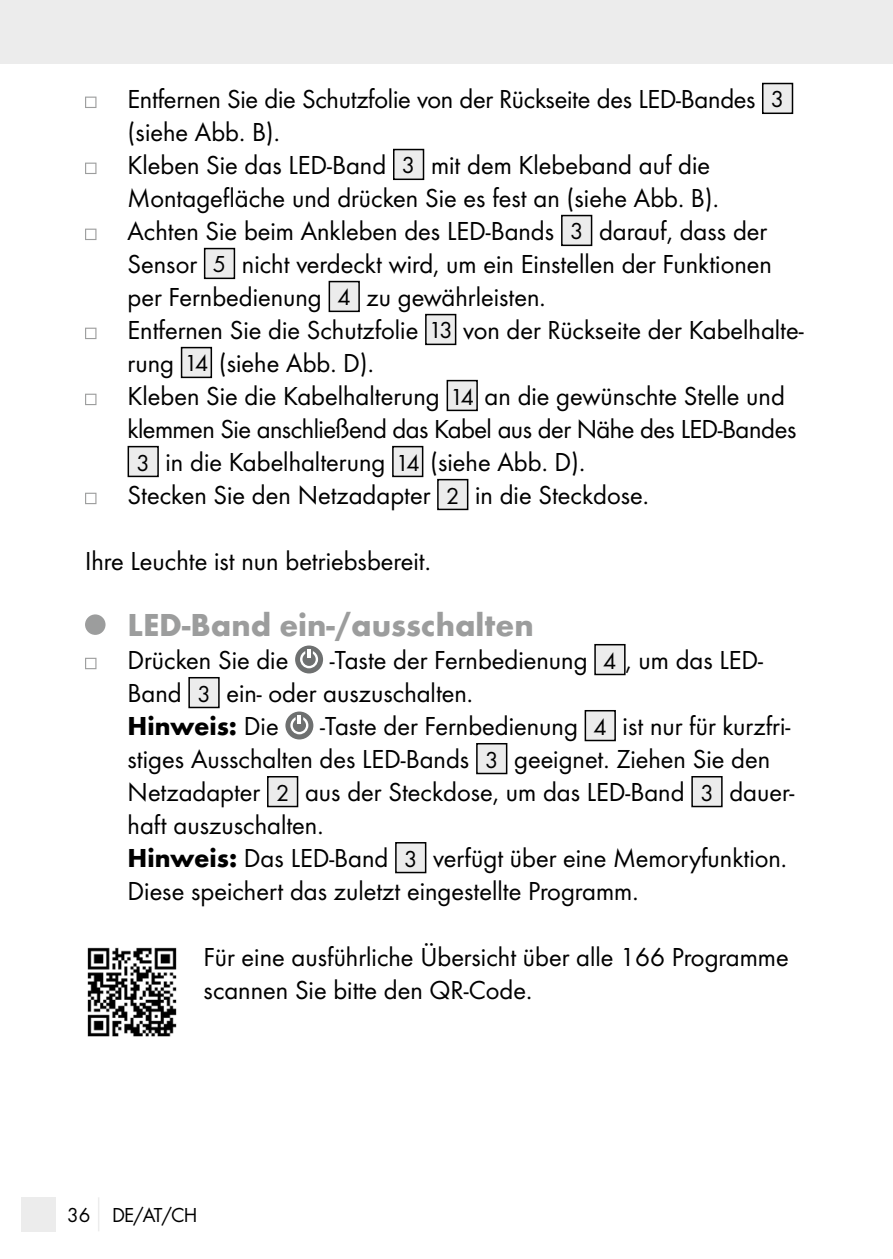
<style>
.page{position:relative;width:893px;height:1259px;background:#fff}
.page>*{position:absolute;margin:0;border:0;box-sizing:border-box;transform-origin:0 0}
.t1{font:700 33px "Futura";color:#9c9d9d}
.t2{font:27px/33px "Futura Boo";color:#000}
.t3{font:27px "Futura Boo";letter-spacing:-.02em;color:#000}
.t4{font:700 27px "Futura";color:#000}
.t5{font:21px "Futura Boo";letter-spacing:-.03em;color:#000}
.s1{font-size:24px}
.s2{font-family:"Futura Boo";font-weight:400}
.s3{font-family:"Futura";font-weight:700}
</style>
<div class="page">
<div style="left:0;top:0;width:893px;height:64px;background:#ececec"></div>
<div style="left:21px;top:1197px;width:34px;height:34px;background:#ececec"></div>
<hr style="left:98px;top:1197px;width:1px;height:34px;background:#ececec">
<svg style="left:85px;top:97px;width:11px;height:11px"></svg>
<div style="left:763px;top:83px;width:29px;height:30px;background:#ececec"></div>
<div style="left:762px;top:83px;width:31px;height:31px;border:2px solid #000"></div>
<svg style="left:85px;top:163px;width:11px;height:11px"></svg>
<div style="left:394px;top:149px;width:29px;height:30px;background:#ececec"></div>
<div style="left:393px;top:149px;width:31px;height:31px;border:2px solid #000"></div>
<svg style="left:85px;top:229px;width:11px;height:11px"></svg>
<div style="left:562px;top:215px;width:30px;height:30px;background:#ececec"></div>
<div style="left:561px;top:215px;width:31px;height:31px;border:2px solid #000"></div>
<div style="left:205px;top:248px;width:29px;height:30px;background:#ececec"></div>
<div style="left:204px;top:248px;width:31px;height:31px;border:2px solid #000"></div>
<div style="left:329px;top:281px;width:30px;height:30px;background:#ececec"></div>
<div style="left:329px;top:281px;width:31px;height:31px;border:2px solid #000"></div>
<svg style="left:85px;top:328px;width:11px;height:11px"></svg>
<div style="left:426px;top:314px;width:30px;height:30px;background:#ececec"></div>
<div style="left:425px;top:314px;width:31px;height:31px;border:2px solid #000"></div>
<div style="left:182px;top:347px;width:29px;height:30px;background:#ececec"></div>
<div style="left:181px;top:347px;width:31px;height:31px;border:2px solid #000"></div>
<svg style="left:85px;top:394px;width:11px;height:11px"></svg>
<div style="left:447px;top:380px;width:30px;height:30px;background:#ececec"></div>
<div style="left:447px;top:380px;width:31px;height:31px;border:2px solid #000"></div>
<div style="left:128px;top:446px;width:30px;height:30px;background:#ececec"></div>
<div style="left:128px;top:446px;width:31px;height:31px;border:2px solid #000"></div>
<div style="left:393px;top:446px;width:30px;height:30px;background:#ececec"></div>
<div style="left:392px;top:446px;width:31px;height:31px;border:2px solid #000"></div>
<svg style="left:85px;top:493px;width:11px;height:11px"></svg>
<div style="left:438px;top:479px;width:30px;height:30px;background:#ececec"></div>
<div style="left:437px;top:479px;width:31px;height:31px;border:2px solid #000"></div>
<div style="left:85px;top:614px;width:21px;height:21px;background:#9c9d9d;border-radius:50%"></div>
<svg style="left:85px;top:658px;width:11px;height:11px"></svg>
<div style="left:295px;top:645px;width:28px;height:28px;background:#6e7070;border-radius:50%"></div>
<svg style="left:300px;top:649px;width:18px;height:19px"></svg>
<div style="left:595px;top:644px;width:30px;height:30px;background:#ececec"></div>
<div style="left:594px;top:644px;width:32px;height:31px;border:2px solid #000"></div>
<div style="left:189px;top:677px;width:30px;height:30px;background:#ececec"></div>
<div style="left:188px;top:677px;width:32px;height:31px;border:2px solid #000"></div>
<div style="left:285px;top:711px;width:28px;height:28px;background:#6e7070;border-radius:50%"></div>
<svg style="left:290px;top:715px;width:18px;height:19px"></svg>
<div style="left:585px;top:710px;width:30px;height:30px;background:#ececec"></div>
<div style="left:585px;top:710px;width:31px;height:31px;border:2px solid #000"></div>
<div style="left:477px;top:743px;width:30px;height:30px;background:#ececec"></div>
<div style="left:476px;top:743px;width:31px;height:31px;border:2px solid #000"></div>
<div style="left:268px;top:776px;width:30px;height:30px;background:#ececec"></div>
<div style="left:267px;top:776px;width:31px;height:31px;border:2px solid #000"></div>
<div style="left:692px;top:776px;width:30px;height:30px;background:#ececec"></div>
<div style="left:691px;top:776px;width:32px;height:31px;border:2px solid #000"></div>
<div style="left:396px;top:842px;width:30px;height:30px;background:#ececec"></div>
<div style="left:395px;top:842px;width:31px;height:31px;border:2px solid #000"></div>
<img style="left:87px;top:947px;width:90px;height:90px">
<p class="t2" style="left:128px;top:82px;width:658px">Entfernen Sie die Schutzfolie von der Rückseite des LED-Bandes <span class="s1">3</span></p>
<p class="t2" style="left:128px;top:115px;width:154px">(siehe Abb. B).</p>
<p class="t2" style="left:128px;top:148px;width:584px">Kleben Sie das LED-Band <span class="s1">3</span> mit dem Klebeband auf die</p>
<p class="t2" style="left:128px;top:181px;width:593px">Montagefläche und drücken Sie es fest an (siehe Abb. B).</p>
<p class="t2" style="left:128px;top:214px;width:641px">Achten Sie beim Ankleben des LED-Bands <span class="s1">3</span> darauf, dass der</p>
<p class="t2" style="left:128px;top:247px;width:646px">Sensor <span class="s1">5</span> nicht verdeckt wird, um ein Einstellen der Funktionen</p>
<p class="t2" style="left:128px;top:280px;width:420px">per Fernbedienung <span class="s1">4</span> zu gewährleisten.</p>
<p class="t2" style="left:128px;top:313px;width:678px">Entfernen Sie die Schutzfolie <span class="s1">13</span> von der Rückseite der Kabelhalte-</p>
<p class="t2" style="left:128px;top:346px;width:248px">rung <span class="s1">14</span> (siehe Abb. D).</p>
<p class="t2" style="left:128px;top:379px;width:659px">Kleben Sie die Kabelhalterung <span class="s1">14</span> an die gewünschte Stelle und</p>
<p class="t3" style="left:128px;top:413px;width:671px">klemmen Sie anschließend das Kabel aus der Nähe des LED-Bandes</p>
<p class="t2" style="left:137px;top:445px;width:450px"><span class="s1">3</span> in die Kabelhalterung <span class="s1">14</span> (siehe Abb. D).</p>
<p class="t2" style="left:128px;top:478px;width:523px">Stecken Sie den Netzadapter <span class="s1">2</span> in die Steckdose.</p>
<p class="t2" style="left:85px;top:544px;width:347px">Ihre Leuchte ist nun betriebsbereit.</p>
<p class="t1" style="left:128px;top:605px;width:408px">LED-Band ein-/ausschalten</p>
<p class="t2" style="left:128px;top:643px;width:162px">Drücken Sie die</p>
<p class="t2" style="left:128px;top:643px;width:637px;text-indent:202px">-Taste der Fernbedienung <span class="s1">4</span> , um das LED-<br>Band <span class="s1">3</span> ein- oder auszuschalten.</p>
<p class="t4" style="left:128px;top:709px;width:153px">Hinweis: <span class="s2">Die</span></p>
<p class="t2" style="left:128px;top:709px;width:668px;text-indent:193px">-Taste der Fernbedienung <span class="s1">4</span> ist nur für kurzfri&shy;stiges Ausschalten des LED-Bands <span class="s1">3</span> geeignet. Ziehen Sie den Netzadapter <span class="s1">2</span> aus der Steckdose, um das LED-Band <span class="s1">3</span> dauer&shy;haft auszuschalten.<br><span class="s3">Hinweis:</span> Das LED-Band <span class="s1">3</span> verfügt über eine Memoryfunktion.<br>Diese speichert das zuletzt eingestellte Programm.</p>
<p class="t2" style="left:204px;top:940px;width:587px">Für eine ausführliche Übersicht über alle 166 Programme scannen Sie bitte den QR-Code.</p>
<p class="t5" style="left:67px;top:1202px;width:132px">36 DE/AT/CH</p>
</div>
